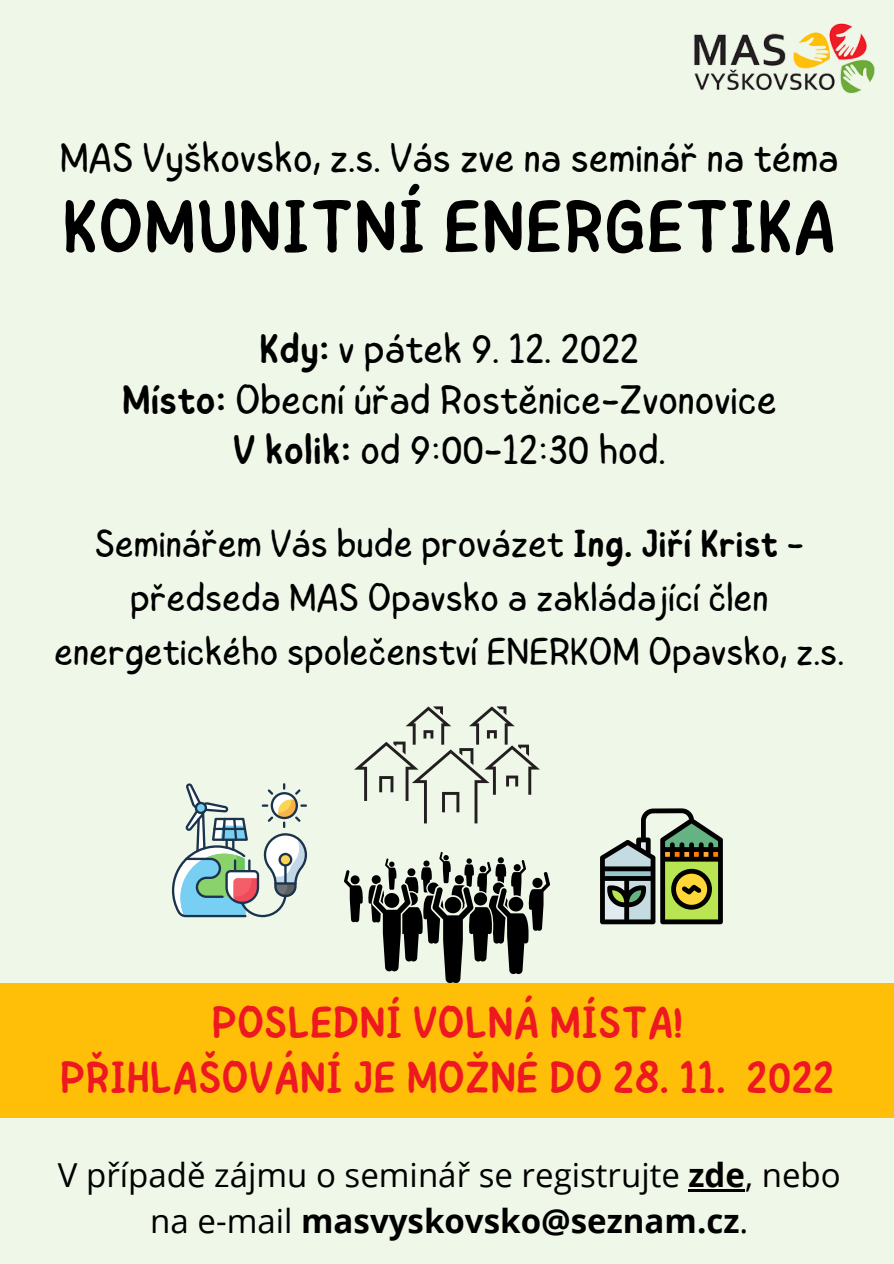
<style>
.page{position:relative;width:894px;height:1264px;background:#fff}
.page>*{position:absolute;margin:0;border:0;box-sizing:border-box;transform-origin:0 0}
.t1{font:500 75px "Childos Arabic";color:#000}
.t2{font:500 45px/54px "Childos Arabic";color:#ee1821;text-align:center}
.t3{font:300 41.25px/50.7px "Childos Arabic";color:#000;text-align:center}
.t4{font:300 39px/54px "Childos Arabic";color:#000;text-align:center}
.t5{font:33px/46.2px "Open Sans";color:#000;text-align:center}
.s1{font-weight:500}
.s2{font-weight:700}
</style>
<div class="page">
<div style="left:0;top:0;width:893px;height:1263px;background:#eff8e8"></div>
<img style="left:694px;top:23px;width:181px;height:71px">
<svg style="left:172px;top:783px;width:135px;height:134px"></svg>
<svg style="left:600px;top:808px;width:122px;height:116px"></svg>
<svg style="left:354px;top:706px;width:186px;height:117px"></svg>
<svg style="left:344px;top:851px;width:206px;height:132px"></svg>
<div style="left:0;top:983px;width:893px;height:134px;background:#ffbf09"></div>
<hr style="left:688px;top:1189px;width:56px;height:2px;background:#000">
<p class="t3" style="left:60px;top:133px;width:780px">MAS Vyškovsko, z.s. Vás zve na seminář na téma</p>
<h1 class="t1" style="left:62px;top:174px;width:775px">KOMUNITNÍ ENERGETIKA</h1>
<p class="t3" style="left:122px;top:324px;width:656px"><span class="s1">Kdy:</span> v pátek 9. 12. 2022<br><span class="s1">Místo:</span> Obecní úřad Rostěnice-Zvonovice<br><span class="s1">V kolik:</span> od 9:00-12:30 hod.</p>
<p class="t4" style="left:54px;top:517px;width:791px">Seminářem Vás bude provázet <span class="s1">Ing. Jiří Krist</span> - předseda MAS Opavsko a zakládající člen energetického společenství ENERKOM Opavsko, z.s.</p>
<p class="t2" style="left:60px;top:996px;width:775px">POSLEDNÍ VOLNÁ MÍSTA!<br>PŘIHLAŠOVÁNÍ JE MOŽNÉ DO 28. 11. 2022</p>
<p class="t5" style="left:58px;top:1151px;width:784px">V případě zájmu o seminář se registrujte <span class="s2">zde</span>, nebo na e-mail <span class="s2">masvyskovsko@seznam.cz</span>.</p>
</div>
